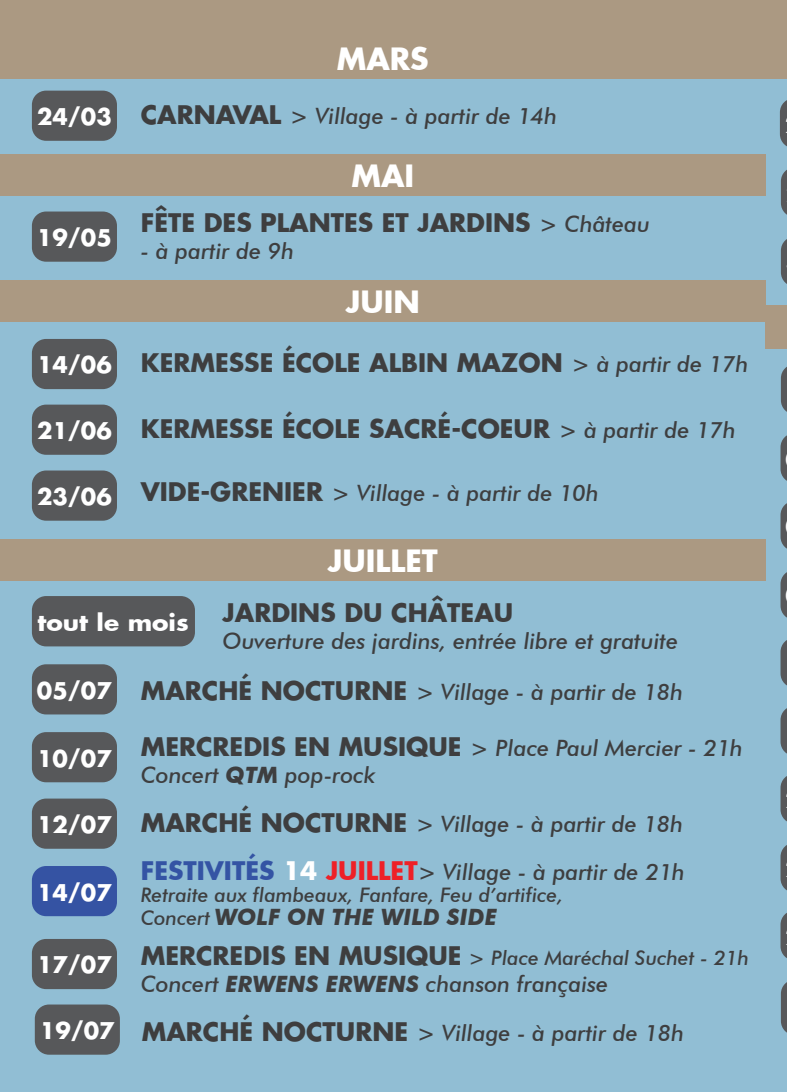
<style>
.page{position:relative;width:787px;height:1092px;background:#fff}
.page>*{position:absolute;margin:0;border:0;box-sizing:border-box;transform-origin:0 0}
.H_2_Or{font:700 30px "Futura";color:#fff}
.B_1_White{font:700 25px "Futura";color:#3e3e3f}
.B_1_White-2{font:italic 500 22.5px/27px "Futura BT";color:#3e3e3f}
.H_2_Or-2{font:700 22.5px "Futura";color:#fff}
.B_1_White-3{font:italic 700 22.5px "Futura BT";color:#3e3e3f}
.H_2_Or-3{font:700 22.5px "Futura";color:#fff;scale:1.1 1}
.B_1_White-4{font:italic 500 20px "Futura BT";color:#3e3e3f}
.s1{font-family:"Futura";font-weight:700;font-style:normal;font-size:25px}
.s2{font-family:"Futura BT";font-weight:500;font-style:italic;font-size:22.5px}
.s3{font-weight:700}
.s4{font-family:"Futura";font-weight:700;font-style:normal;font-size:25px;color:#3454a4}
.s5{font-family:"Futura";font-weight:700;font-style:normal;font-size:25px;color:#fff}
.s6{font-family:"Futura";font-weight:700;font-style:normal;font-size:25px;color:#ee2027}
.s7{font-weight:500;font-size:20px}
</style>
<div class="page">
<div style="left:0;top:0;width:787px;height:1091px;background:#91bed4"></div>
<div style="left:0;top:37px;width:765px;height:41px;background:#ab9982"></div>
<div style="left:765px;top:305px;width:22px;height:43px;background:#ab9982"></div>
<div style="left:0;top:154px;width:765px;height:41px;background:#ab9982"></div>
<div style="left:0;top:280px;width:765px;height:41px;background:#ab9982"></div>
<div style="left:0;top:538px;width:765px;height:42px;background:#ab9982"></div>
<div style="left:32px;top:91px;width:85px;height:50px;background:#57585a;border-radius:14px"></div>
<div style="left:32px;top:211px;width:85px;height:51px;background:#57585a;border-radius:14px"></div>
<div style="left:32px;top:404px;width:85px;height:51px;background:#57585a;border-radius:14px"></div>
<div style="left:32px;top:664px;width:85px;height:50px;background:#57585a;border-radius:14px"></div>
<div style="left:32px;top:732px;width:85px;height:50px;background:#57585a;border-radius:14px"></div>
<div style="left:32px;top:798px;width:85px;height:50px;background:#57585a;border-radius:14px"></div>
<div style="left:32px;top:938px;width:85px;height:51px;background:#57585a;border-radius:14px"></div>
<div style="left:35px;top:1004px;width:85px;height:50px;background:#57585a;border-radius:14px"></div>
<svg style="left:780px;top:100px;width:7px;height:47px"></svg>
<svg style="left:781px;top:170px;width:6px;height:45px"></svg>
<div style="left:32px;top:865px;width:85px;height:51px;background:#3553a3;border-radius:14px"></div>
<svg style="left:780px;top:435px;width:7px;height:46px"></svg>
<svg style="left:780px;top:503px;width:7px;height:46px"></svg>
<svg style="left:780px;top:572px;width:7px;height:46px"></svg>
<svg style="left:780px;top:640px;width:7px;height:46px"></svg>
<svg style="left:780px;top:708px;width:7px;height:46px"></svg>
<svg style="left:780px;top:776px;width:7px;height:46px"></svg>
<svg style="left:780px;top:845px;width:7px;height:46px"></svg>
<svg style="left:780px;top:913px;width:7px;height:45px"></svg>
<svg style="left:781px;top:239px;width:6px;height:45px"></svg>
<div style="left:32px;top:596px;width:163px;height:50px;background:#57585a;border-radius:14px"></div>
<div style="left:765px;top:37px;width:22px;height:42px;background:#ab9982"></div>
<svg style="left:781px;top:367px;width:6px;height:45px"></svg>
<div style="left:32px;top:470px;width:85px;height:50px;background:#57585a;border-radius:14px"></div>
<div style="left:0;top:0;width:787px;height:41px;background:#ab9982"></div>
<div style="left:32px;top:339px;width:85px;height:50px;background:#57585a;border-radius:14px"></div>
<svg style="left:781px;top:982px;width:6px;height:51px"></svg>
<p class="H_2_Or-2" style="left:37px;top:101px;width:76px">24/03</p>
<p class="H_2_Or-2" style="left:37px;top:222px;width:76px">19/05</p>
<p class="H_2_Or-2" style="left:37px;top:349px;width:76px">14/06</p>
<p class="H_2_Or-2" style="left:37px;top:415px;width:76px">21/06</p>
<p class="H_2_Or" style="left:337px;top:38px;width:93px">MARS</p>
<p class="B_1_White-2" style="left:141px;top:102px;width:418px"><span class="s1">CARNAVAL</span> &gt; Village - à partir de 14h</p>
<p class="H_2_Or" style="left:351px;top:155px;width:64px">MAI</p>
<p class="B_1_White" style="left:141px;top:206px;width:511px">FÊTE DES PLANTES ET JARDINS <span class="s2">&gt; Château</span></p>
<p class="B_1_White-2" style="left:141px;top:238px;width:155px">- à partir de 9h</p>
<p class="H_2_Or" style="left:346px;top:281px;width:76px">JUIN</p>
<p class="B_1_White" style="left:141px;top:345px;width:609px">KERMESSE ÉCOLE ALBIN MAZON <span class="s2">&gt; à partir de 17h</span></p>
<p class="B_1_White" style="left:141px;top:411px;width:596px">KERMESSE ÉCOLE SACRÉ-COEUR <span class="s2">&gt; à partir de 17h</span></p>
<p class="H_2_Or-2" style="left:37px;top:481px;width:76px">23/06</p>
<p class="B_1_White-2" style="left:141px;top:480px;width:459px"><span class="s1">VIDE-GRENIER</span> &gt; Village - à partir de 10h</p>
<p class="H_2_Or-3" style="left:38px;top:606px;width:139px">tout le mois</p>
<p class="H_2_Or" style="left:328px;top:540px;width:111px">JUILLET</p>
<p class="B_1_White" style="left:223px;top:595px;width:292px">JARDINS DU CHÂTEAU</p>
<p class="B_1_White-2" style="left:223px;top:627px;width:457px">Ouverture des jardins, entrée libre et gratuite</p>
<p class="H_2_Or-2" style="left:37px;top:674px;width:76px">05/07</p>
<p class="B_1_White-2" style="left:141px;top:678px;width:543px"><span class="s1">MARCHÉ NOCTURNE</span> &gt; Village - à partir de 18h</p>
<p class="H_2_Or-2" style="left:37px;top:742px;width:76px">10/07</p>
<p class="B_1_White-2" style="left:141px;top:734px;width:603px"><span class="s1">MERCREDIS EN MUSIQUE</span> &gt; Place Paul Mercier - 21h<br>Concert <span class="s3">QTM</span> pop-rock</p>
<p class="H_2_Or-2" style="left:37px;top:809px;width:76px">12/07</p>
<p class="B_1_White-2" style="left:141px;top:810px;width:543px"><span class="s1">MARCHÉ NOCTURNE</span> &gt; Village - à partir de 18h</p>
<p class="H_2_Or-2" style="left:37px;top:876px;width:76px">14/07</p>
<p class="B_1_White-2" style="left:141px;top:857px;width:545px"><span class="s4">FESTIVITÉS</span> <span class="s5">14</span> <span class="s6">JUILLET</span>&gt; Village - à partir de 21h</p>
<p class="B_1_White-4" style="left:141px;top:882px;width:424px">Retraite aux flambeaux, Fanfare, Feu d’artifice,</p>
<p class="B_1_White-3" style="left:141px;top:902px;width:358px"><span class="s7">Concert</span> WOLF ON THE WILD SIDE</p>
<p class="H_2_Or-2" style="left:37px;top:949px;width:76px">17/07</p>
<p class="B_1_White-4" style="left:141px;top:945px;width:609px"><span class="s1">MERCREDIS EN MUSIQUE</span> &gt; Place Maréchal Suchet - 21h</p>
<p class="B_1_White-2" style="left:141px;top:970px;width:469px">Concert <span class="s3">ERWENS ERWENS</span> chanson française</p>
<p class="H_2_Or-2" style="left:40px;top:1014px;width:76px">19/07</p>
<p class="B_1_White-2" style="left:142px;top:1018px;width:543px"><span class="s1">MARCHÉ NOCTURNE</span> &gt; Village - à partir de 18h</p>
</div>
